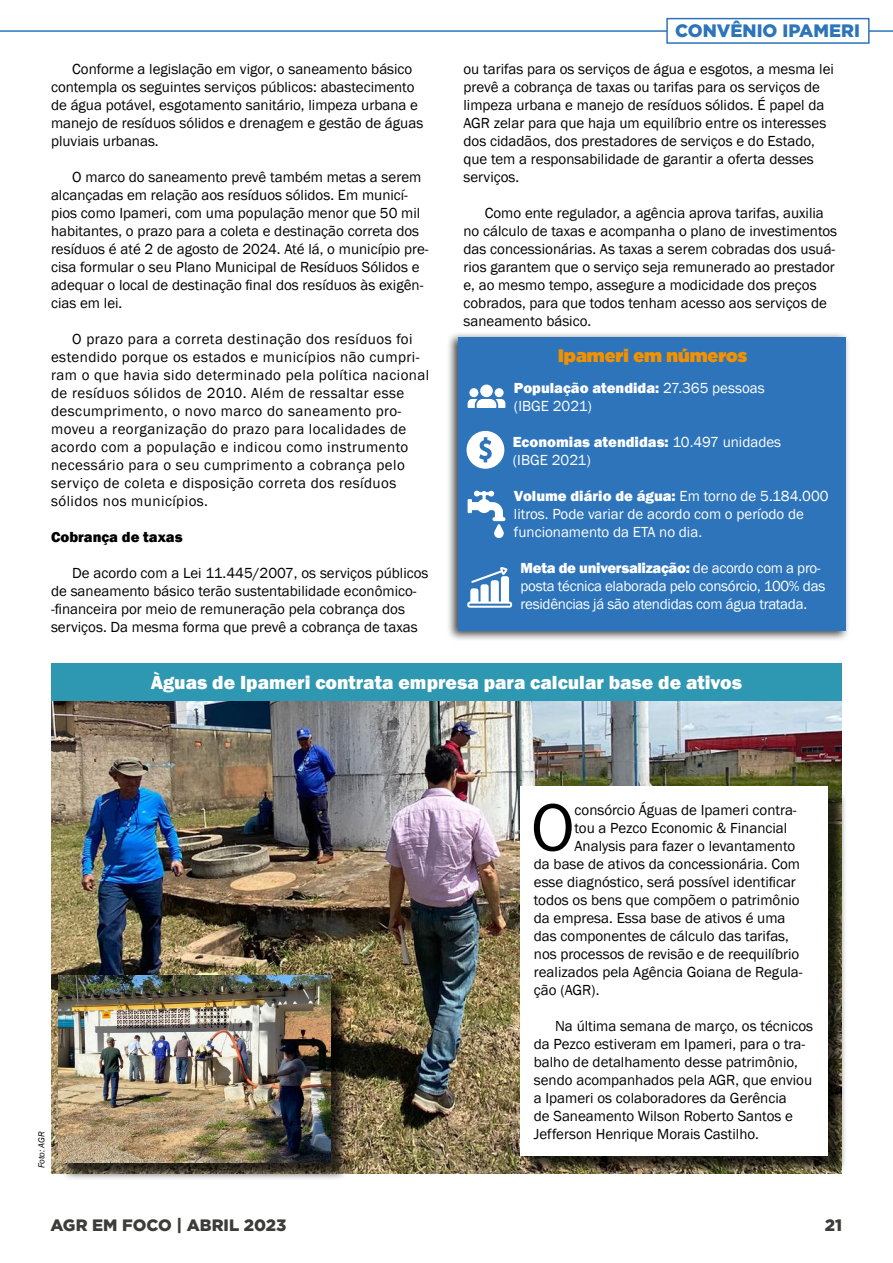
<style>
.page{position:relative;width:893px;height:1263px;background:#fff}
.page>*{position:absolute;margin:0;border:0;box-sizing:border-box;transform-origin:0 0}
.t1{font:69px "Franklin Gothic";color:#000}
.t2{font:800 19.5px "Franklin Gothic";color:#fff}
.t3{font:18px "Gotham Ultra";color:#f29100}
.t4{font:900 18px "Gotham";color:#2d74ba}
.t5{font:900 16.5px "Gotham";color:#3c3c3b}
.t6{font:15px/18px "Franklin Gothic";color:#000}
.t7{font:15px/18px "Franklin Gothic";letter-spacing:.03em;color:#000}
.t8{font:15px/18px "Franklin Gothic";color:#fff}
.t9{font:15px/18px "Franklin Gothic";letter-spacing:-.02em;color:#fff}
.t10{font:800 15px "Franklin Gothic";color:#000}
.t11{font:italic 9px "Franklin Gothic";color:#000}
.s1{font-weight:800}
</style>
<div class="page">
<hr style="left:0;top:30px;width:893px;height:2px;background:#2d74ba">
<div style="left:666px;top:18px;width:204px;height:26px;background:#fff;border:2px solid #2d74ba"></div>
<img style="left:51px;top:686px;width:791px;height:488px">
<div style="left:523px;top:789px;width:324px;height:386px;background:#000;opacity:.75"></div>
<div style="left:520px;top:787px;width:308px;height:369px;background:#fff"></div>
<div style="left:446px;top:332px;width:404px;height:309px;background:#000;opacity:.73"></div>
<div style="left:458px;top:337px;width:387px;height:293px;background:#2d74ba"></div>
<div style="left:480px;top:385px;width:13px;height:12px;background:#fff;border-radius:50%"></div>
<svg style="left:468px;top:399px;width:37px;height:9px"></svg>
<div style="left:469px;top:388px;width:9px;height:9px;background:#fff;border-radius:50%"></div>
<div style="left:495px;top:388px;width:9px;height:9px;background:#fff;border-radius:50%"></div>
<svg style="left:466px;top:431px;width:38px;height:38px"></svg>
<svg style="left:468px;top:490px;width:37px;height:48px"></svg>
<svg style="left:467px;top:567px;width:45px;height:41px"></svg>
<div style="left:51px;top:663px;width:790px;height:38px;background:#2e97b2"></div>
<div style="left:60px;top:978px;width:289px;height:203px;background:#000;opacity:.75"></div>
<img style="left:58px;top:976px;width:272px;height:186px">
<p class="t6" style="left:51px;top:61px;width:374px;text-indent:21px">Conforme a legislação em vigor, o saneamento básico contempla os seguintes serviços públicos: abastecimento de água potável, esgotamento sanitário, limpeza urbana e manejo de resíduos sólidos e drenagem e gestão de águas pluviais urbanas.</p>
<p class="t6" style="left:51px;top:169px;width:379px;text-indent:21px">O marco do saneamento prevê também metas a serem alcançadas em relação aos resíduos sólidos. Em municí&shy;pios como Ipameri, com uma população menor que 50 mil habitantes, o prazo para a coleta e destinação correta dos resíduos é até 2 de agosto de 2024. Até lá, o município pre&shy;cisa formular o seu Plano Municipal de Resíduos Sólidos e adequar o local de destinação final dos resíduos às exigên&shy;cias em lei.</p>
<p class="t7" style="left:51px;top:331px;width:380px;text-indent:21px">O prazo para a correta destinação dos resíduos foi estendido porque os estados e municípios não cumpri&shy;ram o que havia sido determinado pela política nacional de resíduos sólidos de 2010. Além de ressaltar esse descumprimento, o novo marco do saneamento pro&shy;moveu a reorganização do prazo para localidades de acordo com a população e indicou como instrumento necessário para o seu cumprimento a cobrança pelo serviço de coleta e disposição correta dos resíduos sólidos nos municípios.</p>
<p class="t10" style="left:51px;top:528px;width:133px">Cobrança de taxas</p>
<p class="t6" style="left:51px;top:565px;width:379px;text-indent:21px">De acordo com a Lei 11.445/2007, os serviços públicos de saneamento básico terão sustentabilidade econômico--financeira por meio de remuneração pela cobrança dos serviços. Da mesma forma que prevê a cobrança de taxas</p>
<p class="t4" style="left:675px;top:20px;width:187px">CONVÊNIO IPAMERI</p>
<p class="t6" style="left:463px;top:61px;width:372px">ou tarifas para os serviços de água e esgotos, a mesma lei prevê a cobrança de taxas ou tarifas para os serviços de limpeza urbana e manejo de resíduos sólidos. É papel da AGR zelar para que haja um equilíbrio entre os interesses dos cidadãos, dos prestadores de serviços e do Estado, que tem a responsabilidade de garantir a oferta desses serviços.</p>
<p class="t6" style="left:463px;top:205px;width:375px;text-indent:21px">Como ente regulador, a agência aprova tarifas, auxilia no cálculo de taxas e acompanha o plano de investimentos das concessionárias. As taxas a serem cobradas dos usuá&shy;rios garantem que o serviço seja remunerado ao prestador e, ao mesmo tempo, assegure a modicidade dos preços cobrados, para que todos tenham acesso aos serviços de saneamento básico.</p>
<p class="t3" style="left:558px;top:346px;width:191px">Ipameri em números</p>
<p class="t8" style="left:514px;top:379px;width:252px"><span class="s1">População atendida:</span> 27.365 pessoas (IBGE 2021)</p>
<p class="t8" style="left:513px;top:433px;width:270px"><span class="s1">Economias atendidas:</span> 10.497 unidades (IBGE 2021)</p>
<p class="t8" style="left:514px;top:487px;width:316px"><span class="s1">Volume diário de água:</span> Em torno de 5.184.000 litros. Pode variar de acordo com o período de funcionamento da ETA no dia.</p>
<p class="t9" style="left:521px;top:559px;width:306px"><span class="s1">Meta de universalização:</span> de acordo com a pro&shy;posta técnica elaborada pelo consórcio, 100% das residências já são atendidas com água tratada.</p>
<p class="t11" style="left:36px;top:1168px;width:39px;rotate:-90deg">Foto: AGR</p>
<h2 class="t2" style="left:151px;top:670px;width:593px">Àguas de Ipameri contrata empresa para calcular base de ativos</h2>
<h1 class="t1" style="left:531px;top:785px;width:45px">O</h1>
<p class="t6" style="left:575px;top:801px;width:224px">consórcio Águas de Ipameri contra-</p>
<p class="t6" style="left:575px;top:819px;width:214px">tou a Pezco Economic &amp; Financial</p>
<p class="t6" style="left:575px;top:837px;width:222px">Analysis para fazer o levantamento</p>
<p class="t6" style="left:534px;top:855px;width:268px">da base de ativos da concessionária. Com</p>
<p class="t6" style="left:534px;top:873px;width:264px">esse diagnóstico, será possível identificar</p>
<p class="t6" style="left:534px;top:891px;width:267px">todos os bens que compõem o patrimônio</p>
<p class="t6" style="left:534px;top:909px;width:253px">da empresa. Essa base de ativos é uma</p>
<p class="t6" style="left:534px;top:927px;width:257px">das componentes de cálculo das tarifas,</p>
<p class="t6" style="left:534px;top:945px;width:267px">nos processos de revisão e de reequilíbrio</p>
<p class="t6" style="left:534px;top:963px;width:270px">realizados pela Agência Goiana de Regula-</p>
<p class="t6" style="left:534px;top:981px;width:67px">ção (AGR).</p>
<p class="t6" style="left:534px;top:1017px;width:281px;text-indent:21px">Na última semana de março, os técnicos da Pezco estiveram em Ipameri, para o tra&shy;balho de detalhamento desse patrimônio, sendo acompanhados pela AGR, que enviou a Ipameri os colaboradores da Gerência<br>de Saneamento Wilson Roberto Santos e Jefferson Henrique Morais Castilho.</p>
<p class="t5" style="left:51px;top:1216px;width:237px">AGR EM FOCO | ABRIL 2023</p>
<p class="t5" style="left:825px;top:1215px;width:19px">21</p>
</div>
